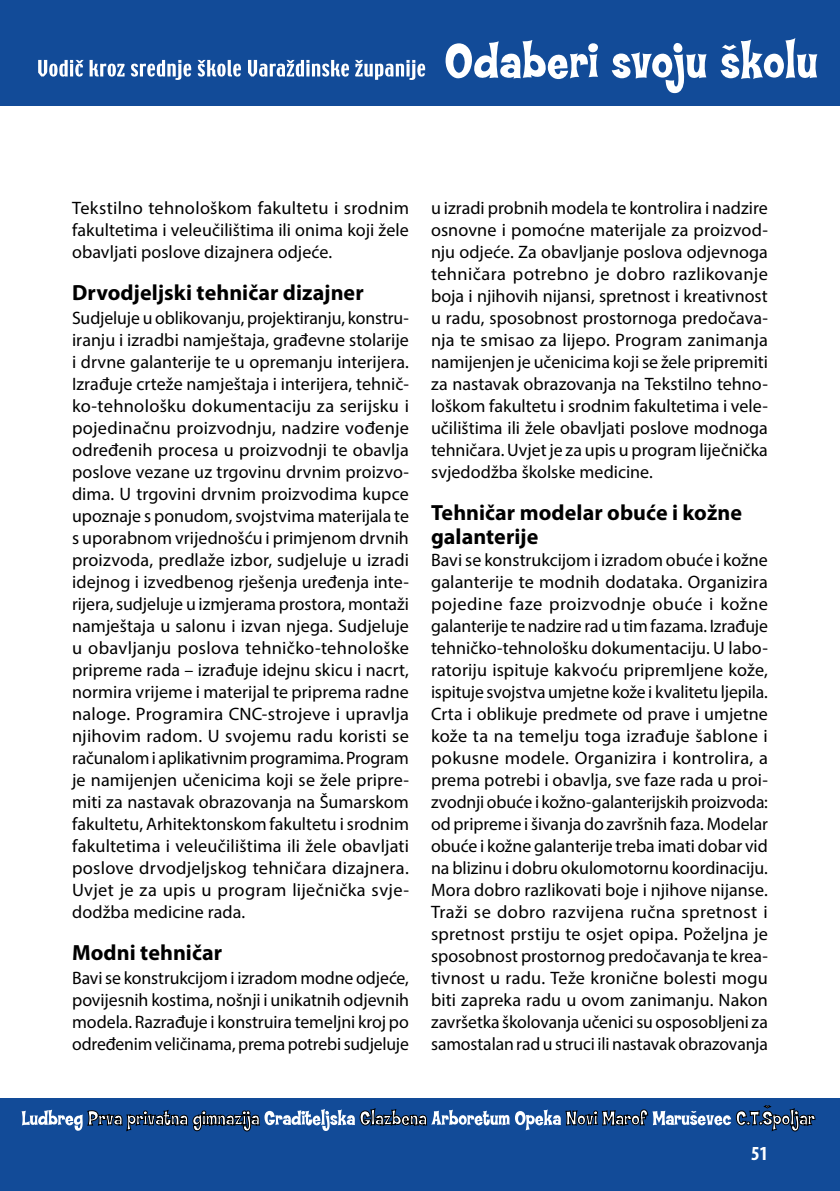
<style>
.page{position:relative;width:840px;height:1191px;background:#fff}
.page>*{position:absolute;margin:0;border:0;box-sizing:border-box;transform-origin:0 0}
.t1{font:700 22px/24px "Myriad Pro";color:#000}
.t2{font:700 condensed 20px "Myriad Pro";color:#fff}
.t3{font:18px/22px "Myriad Pro";color:#000;text-align:justify}
</style>
<div class="page">
<div style="left:0;top:0;width:839px;height:105px;background:#124b98"></div>
<svg style="left:445px;top:40px;width:153px;height:39px"></svg>
<svg style="left:611px;top:43px;width:95px;height:51px"></svg>
<svg style="left:720px;top:38px;width:96px;height:41px"></svg>
<svg style="left:38px;top:60px;width:86px;height:17px"></svg>
<svg style="left:131px;top:60px;width:60px;height:20px"></svg>
<svg style="left:197px;top:60px;width:44px;height:17px"></svg>
<svg style="left:248px;top:60px;width:101px;height:17px"></svg>
<svg style="left:355px;top:60px;width:70px;height:20px"></svg>
<div style="left:0;top:1098px;width:839px;height:93px;background:#124b98"></div>
<svg style="left:22px;top:1105px;width:793px;height:26px"></svg>
<p class="t3" style="left:72px;top:197px;width:338px">Tekstilno tehnološkom fakultetu i srodnim fakultetima i veleučilištima ili onima koji žele obavljati poslove dizajnera odjeće.</p>
<p class="t1" style="left:72px;top:280px;width:293px">Drvodjeljski tehničar dizajner</p>
<p class="t3" style="left:72px;top:307px;width:338px">Sudjeluje u oblikovanju, projektiranju, konstru&shy;iranju i izradbi namještaja, građevne stolarije i drvne galanterije te u opremanju interijera.<br>Izrađuje crteže namještaja i interijera, tehnič&shy;ko-tehnološku dokumentaciju za serijsku i pojedinačnu proizvodnju, nadzire vođenje određenih procesa u proizvodnji te obavlja poslove vezane uz trgovinu drvnim proizvo&shy;dima. U trgovini drvnim proizvodima kupce upoznaje s ponudom, svojstvima materijala te s uporabnom vrijednošću i primjenom drvnih proizvoda, predlaže izbor, sudjeluje u izradi idejnog i izvedbenog rješenja uređenja inte&shy;rijera, sudjeluje u izmjerama prostora, montaži namještaja u salonu i izvan njega. Sudjeluje u obavljanju poslova tehničko-tehnološke pripreme rada – izrađuje idejnu skicu i nacrt, normira vrijeme i materijal te priprema radne naloge. Programira CNC-strojeve i upravlja njihovim radom. U svojemu radu koristi se računalom i aplikativnim programima. Program je namijenjen učenicima koji se žele pripre&shy;miti za nastavak obrazovanja na Šumarskom fakultetu, Arhitektonskom fakultetu i srodnim fakultetima i veleučilištima ili žele obavljati poslove drvodjeljskog tehničara dizajnera.<br>Uvjet je za upis u program liječnička svje&shy;dodžba medicine rada.</p>
<p class="t1" style="left:72px;top:940px;width:151px">Modni tehničar</p>
<p class="t3" style="left:72px;top:967px;width:338px">Bavi se konstrukcijom i izradom modne odjeće, povijesnih kostima, nošnji i unikatnih odjevnih modela. Razrađuje i konstruira temeljni kroj po određenim veličinama, prema potrebi sudjeluje</p>
<p class="t3" style="left:431px;top:197px;width:338px">u izradi probnih modela te kontrolira i nadzire osnovne i pomoćne materijale za proizvod&shy;nju odjeće. Za obavljanje poslova odjevnoga tehničara potrebno je dobro razlikovanje boja i njihovih nijansi, spretnost i kreativnost u radu, sposobnost prostornoga predočava&shy;nja te smisao za lijepo. Program zanimanja namijenjen je učenicima koji se žele pripremiti za nastavak obrazovanja na Tekstilno tehno&shy;loškom fakultetu i srodnim fakultetima i vele&shy;učilištima ili žele obavljati poslove modnoga tehničara. Uvjet je za upis u program liječnička svjedodžba školske medicine.</p>
<p class="t1" style="left:431px;top:500px;width:312px">Tehničar modelar obuće i kožne galanterije</p>
<p class="t3" style="left:431px;top:549px;width:338px">Bavi se konstrukcijom i izradom obuće i kožne galanterije te modnih dodataka. Organizira pojedine faze proizvodnje obuće i kožne galanterije te nadzire rad u tim fazama. Izrađuje tehničko-tehnološku dokumentaciju. U labo&shy;ratoriju ispituje kakvoću pripremljene kože, ispituje svojstva umjetne kože i kvalitetu ljepila.<br>Crta i oblikuje predmete od prave i umjetne kože ta na temelju toga izrađuje šablone i pokusne modele. Organizira i kontrolira, a prema potrebi i obavlja, sve faze rada u proi&shy;zvodnji obuće i kožno-galanterijskih proizvoda: od pripreme i šivanja do završnih faza. Modelar obuće i kožne galanterije treba imati dobar vid na blizinu i dobru okulomotornu koordinaciju.<br>Mora dobro razlikovati boje i njihove nijanse.<br>Traži se dobro razvijena ručna spretnost i spretnost prstiju te osjet opipa. Poželjna je sposobnost prostornog predočavanja te krea&shy;tivnost u radu. Teže kronične bolesti mogu biti zapreka radu u ovom zanimanju. Nakon završetka školovanja učenici su osposobljeni za samostalan rad u struci ili nastavak obrazovanja</p>
<p class="t2" style="left:750px;top:1141px;width:18px">51</p>
</div>
